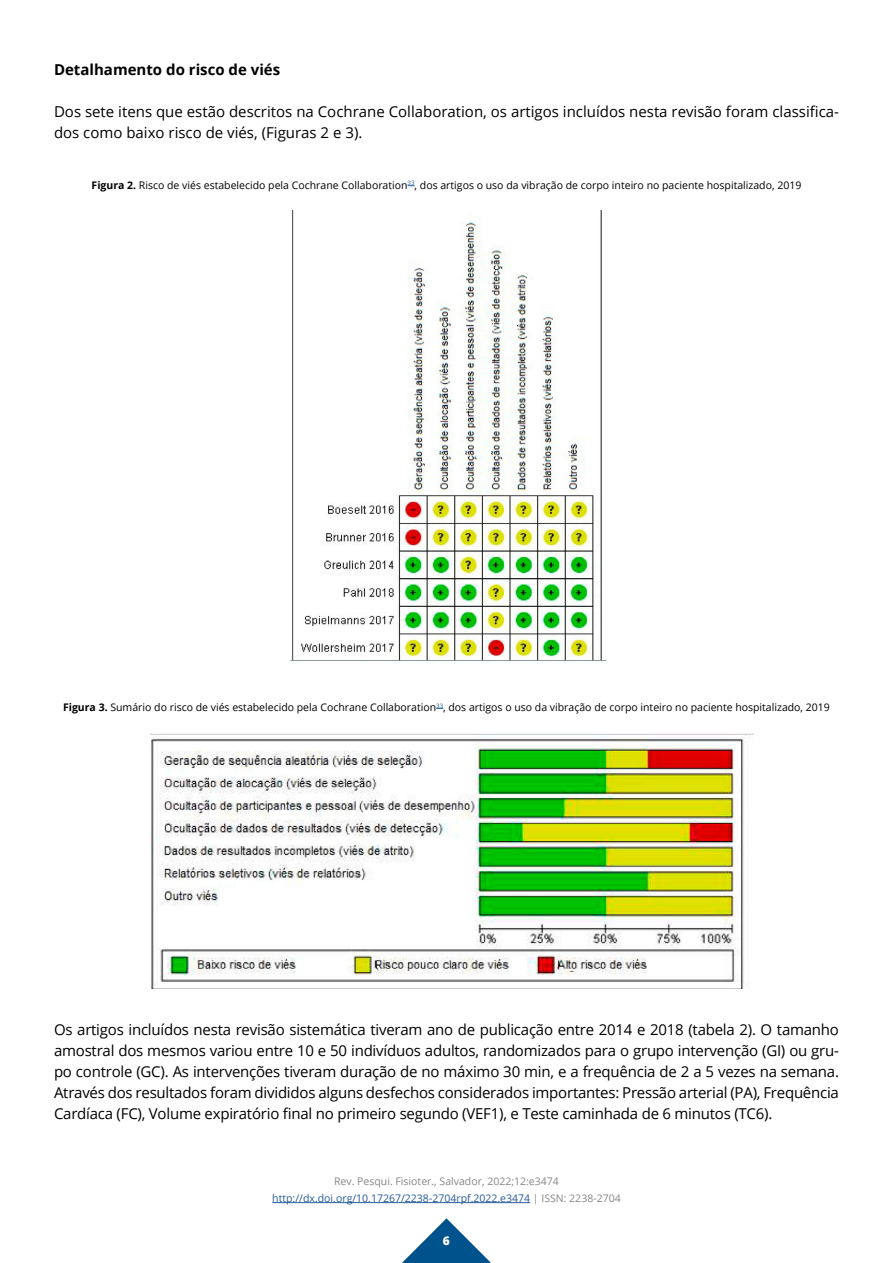
<style>
.page{position:relative;width:893px;height:1263px;background:#fff}
.page>*{position:absolute;margin:0;border:0;box-sizing:border-box;transform-origin:0 0}
.t1{font:15px/21px "Open Sans";color:#000;text-align:justify}
.t2{font:700 15px "Open Sans";color:#000}
.t3{font:800 12px "Open Sans";color:#fff}
.t4{font:10.5px "Open Sans";color:#000}
.t5{font:10.5px/16.5px "Open Sans";color:#878787;text-align:center}
.s1{font-weight:700}
.s2{color:#275b9b}
</style>
<div class="page">
<svg style="left:402px;top:1218px;width:89px;height:45px"></svg>
<hr style="left:272px;top:1202px;width:258px;height:1px;background:#275b9b">
<img style="left:290px;top:211px;width:317px;height:451px">
<img style="left:150px;top:733px;width:604px;height:255px">
<p class="t2" style="left:54px;top:59px;width:228px">Detalhamento do risco de viés</p>
<p class="t1" style="left:54px;top:101px;width:786px">Dos sete itens que estão descritos na Cochrane Collaboration, os artigos incluídos nesta revisão foram classifica&shy;dos como baixo risco de viés, (Figuras 2 e 3).</p>
<p class="t4" style="left:92px;top:178px;width:711px"><span class="s1">Figura 2.</span> Risco de viés estabelecido pela Cochrane Collaboration<sup>33</sup>, dos artigos o uso da vibração de corpo inteiro no paciente hospitalizado, 2019</p>
<p class="t4" style="left:63px;top:700px;width:768px"><span class="s1">Figura 3.</span> Sumário do risco de viés estabelecido pela Cochrane Collaboration<sup>33</sup>, dos artigos o uso da vibração de corpo inteiro no paciente hospitalizado, 2019</p>
<p class="t1" style="left:54px;top:1019px;width:786px">Os artigos incluídos nesta revisão sistemática tiveram ano de publicação entre 2014 e 2018 (tabela 2). O tamanho amostral dos mesmos variou entre 10 e 50 indivíduos adultos, randomizados para o grupo intervenção (GI) ou gru&shy;po controle (GC). As intervenções tiveram duração de no máximo 30 min, e a frequência de 2 a 5 vezes na semana.<br>Através dos resultados foram divididos alguns desfechos considerados importantes: Pressão arterial (PA), Frequência Cardíaca (FC), Volume expiratório final no primeiro segundo (VEF1), e Teste caminhada de 6 minutos (TC6).</p>
<p class="t5" style="left:272px;top:1173px;width:350px">Rev. Pesqui. Fisioter., Salvador, 2022;12:e3474 <span class="s2">http://dx.doi.org/10.17267/2238-2704rpf.2022.e3474</span> | ISSN: 2238-2704</p>
<p class="t3" style="left:443px;top:1232px;width:9px">6</p>
</div>
